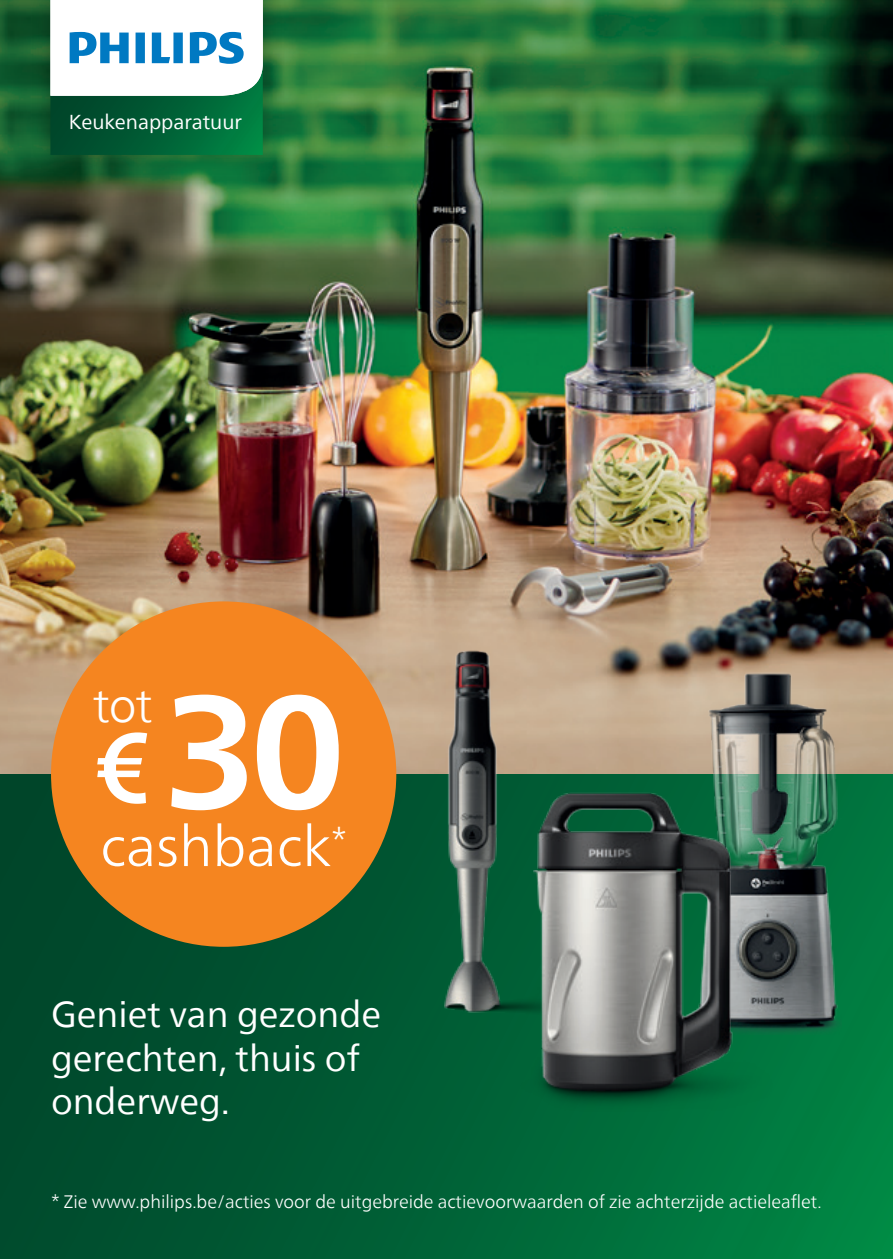
<style>
.page{position:relative;width:893px;height:1259px;background:#fff}
.page>*{position:absolute;margin:0;border:0;box-sizing:border-box;transform-origin:0 0}
.t1{font:700 160.2px "Neue Frutiger World";color:#fff}
.t2{font:500 99.9px "Neue Frutiger World";color:#fff}
.t3{font:300 56.4px "Neue Frutiger World";color:#fff}
.t4{font:300 47.1px "Neue Frutiger World";color:#fff}
.t5{font:36px/43.2px "Neue Frutiger World";color:#fff}
.t6{font:300 33px "Neue Frutiger World";color:#fff}
.t7{font:20.1px "Neue Frutiger World";color:#fff}
.t8{font:300 18px "Neue Frutiger World";color:#fff}
</style>
<div class="page">
<img style="left:0;top:0;width:893px;height:774px">
<div style="left:0;top:774px;width:893px;height:485px;background:linear-gradient(to right,#01432a,#008343)"></div>
<img style="left:25px;top:0;width:263px;height:181px">
<svg style="left:50px;top:0;width:213px;height:155px"></svg>
<div style="left:51px;top:601px;width:345px;height:345px;background:#f58520;border-radius:50%"></div>
<img style="left:444px;top:651px;width:143px;height:369px">
<img style="left:684px;top:670px;width:158px;height:364px">
<img style="left:468px;top:749px;width:319px;height:383px">
<p class="t7" style="left:69px;top:107px;width:175px">Keukenapparatuur</p>
<h3 class="t4" style="left:93px;top:668px;width:61px">tot</h3>
<h2 class="t2" style="left:94px;top:685px;width:60px">€</h2>
<h1 class="t1" style="left:163px;top:611px;width:184px">30</h1>
<h3 class="t6" style="left:331px;top:814px;width:17px">*</h3>
<h3 class="t3" style="left:100px;top:802px;width:232px">cashback</h3>
<h3 class="t5" style="left:51px;top:993px;width:332px">Geniet van gezonde gerechten, thuis of onderweg.</h3>
<p class="t8" style="left:51px;top:1187px;width:772px">* Zie www.philips.be/acties voor de uitgebreide actievoorwaarden of zie achterzijde actieleaflet.</p>
</div>
